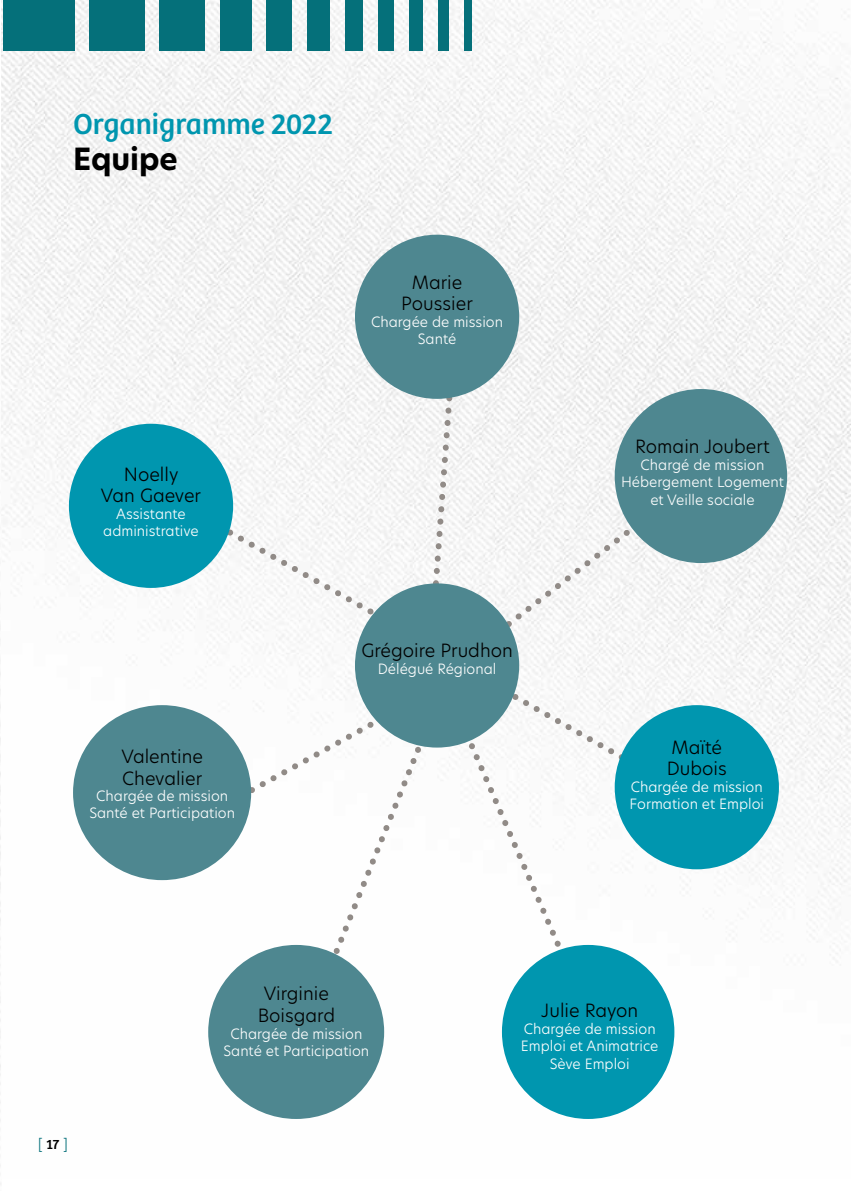
<style>
.page{position:relative;width:851px;height:1191px;background:#fff}
.page>*{position:absolute;margin:0;border:0;box-sizing:border-box;transform-origin:0 0}
.t1{font:30px "Bree";color:#0096af}
.t2{font:700 30px "Hero New";color:#000}
.t3{font:300 18px/21.6px "Hero New";color:#000;text-align:center}
.t4{font:300 14px/16.8px "Hero New";color:#fff;text-align:center}
.t5{font:300 14px "Hero New";color:#05707a}
.s1{font-family:"Bree";font-weight:400;color:#fff}
.s2{font-family:"Bree";font-weight:400;color:#000}
.s3{color:#fff}
</style>
<div class="page">
<img style="left:0;top:191px;width:2px;height:994px">
<img style="left:2px;top:0;width:848px;height:1119px">
<svg style="left:488px;top:522px;width:149px;height:120px"></svg>
<svg style="left:230px;top:716px;width:196px;height:256px"></svg>
<svg style="left:208px;top:517px;width:174px;height:103px"></svg>
<svg style="left:428px;top:397px;width:29px;height:188px"></svg>
<svg style="left:458px;top:687px;width:175px;height:292px"></svg>
<div style="left:89px;top:0;width:56px;height:50px;background:#05707a"></div>
<div style="left:160px;top:0;width:45px;height:50px;background:#05707a"></div>
<div style="left:220px;top:0;width:31px;height:50px;background:#05707a"></div>
<div style="left:266px;top:0;width:25px;height:50px;background:#05707a"></div>
<div style="left:307px;top:0;width:23px;height:50px;background:#05707a"></div>
<div style="left:345px;top:0;width:17px;height:50px;background:#05707a"></div>
<div style="left:378px;top:0;width:15px;height:50px;background:#05707a"></div>
<div style="left:409px;top:0;width:13px;height:50px;background:#05707a"></div>
<div style="left:438px;top:0;width:10px;height:50px;background:#05707a"></div>
<div style="left:464px;top:0;width:8px;height:50px;background:#05707a"></div>
<div style="left:3px;top:0;width:71px;height:50px;background:#05707a"></div>
<div style="left:69px;top:424px;width:164px;height:164px;background:#0096af;border-radius:50%"></div>
<div style="left:614px;top:705px;width:164px;height:164px;background:#0096af;border-radius:50%"></div>
<div style="left:502px;top:945px;width:172px;height:174px;background:#0096af;border-radius:50%"></div>
<div style="left:73px;top:705px;width:178px;height:175px;background:#4e8790;border-radius:50%"></div>
<div style="left:208px;top:945px;width:176px;height:174px;background:#4e8790;border-radius:50%"></div>
<div style="left:355px;top:235px;width:164px;height:164px;background:#4e8790;border-radius:50%"></div>
<div style="left:355px;top:583px;width:164px;height:164px;background:#4e8790;border-radius:50%"></div>
<div style="left:614px;top:389px;width:173px;height:174px;background:#4e8790;border-radius:50%"></div>
<h1 class="t1" style="left:73px;top:101px;width:261px">Organigramme 2022</h1>
<h1 class="t2" style="left:73px;top:138px;width:106px">Equipe</h1>
<p class="t3" style="left:401px;top:271px;width:73px">Marie<br>Poussier</p>
<p class="t4" style="left:371px;top:313px;width:133px">Chargée de mission<br>Santé</p>
<p class="t3" style="left:101px;top:463px;width:102px">Noelly<br>Van Gaever</p>
<p class="t4" style="left:103px;top:505px;width:97px">Assistante administrative</p>
<p class="t3" style="left:121px;top:745px;width:83px;text-align:left">Valentine<br>Chevalier</p>
<p class="t4" style="left:89px;top:787px;width:147px">Chargée de mission<br>Santé et Participation</p>
<p class="t3" style="left:361px;top:639px;width:153px">Grégoire Prudhon</p>
<p class="t4" style="left:378px;top:660px;width:120px">Délégué Régional</p>
<p class="t3" style="left:635px;top:435px;width:136px">Romain Joubert</p>
<p class="t4" style="left:621px;top:455px;width:164px;line-height:17.4px">Chargé de mission<br>Hébergement Logement et Veille sociale</p>
<p class="t3" style="left:666px;top:735px;width:61px;text-align:left">Maïté<br>Dubois</p>
<p class="t4" style="left:629px;top:778px;width:136px;text-align:left">Chargée de mission<br>Formation et Emploi</p>
<p class="t5" style="left:27px;top:1134px;width:47px"><span class="s1">6</span> [ <span class="s2">17</span> ]<span class="s3">]</span></p>
<p class="t3" style="left:258px;top:982px;width:79px">Virginie<br>Boisgard</p>
<p class="t4" style="left:223px;top:1025px;width:147px">Chargée de mission<br>Santé et Participation</p>
<p class="t3" style="left:541px;top:999px;width:99px">Julie Rayon</p>
<p class="t4" style="left:521px;top:1020px;width:139px;line-height:17.4px">Chargée de mission<br>Emploi et Animatrice<br>Sève Emploi</p>
</div>
